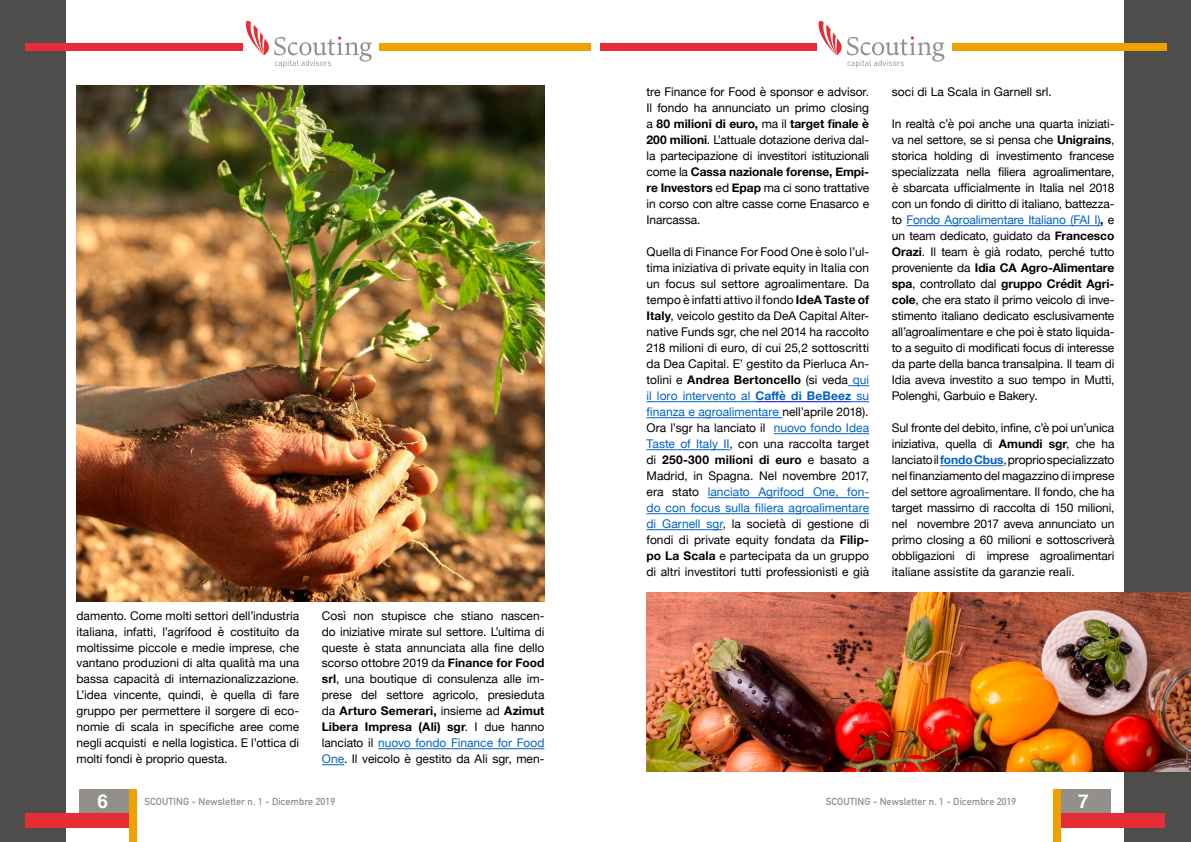
<style>
.page{position:relative;width:1191px;height:842px;background:#fff}
.page>*{position:absolute;margin:0;border:0;box-sizing:border-box;transform-origin:0 0}
.t1{font:700 19px "Helvetica";color:#fff}
.t2{font:12px/16px "Helvetica Neue";color:#000;text-align:justify}
.t3{font:700 10px "DIN Alternate";letter-spacing:.01em;color:#938f8b}
.s1{font-weight:700}
.s2{color:#0063c5}
.s3{font-weight:700;color:#0063c5}
</style>
<div class="page">
<div style="left:0;top:0;width:66px;height:842px;background:#4d4d4c"></div>
<div style="left:1124px;top:0;width:67px;height:842px;background:#4d4d4c"></div>
<div style="left:25px;top:43px;width:218px;height:8px;background:#e62d36"></div>
<div style="left:379px;top:43px;width:212px;height:8px;background:#eea100"></div>
<div style="left:600px;top:44px;width:217px;height:7px;background:#e62d36"></div>
<div style="left:951px;top:44px;width:215px;height:7px;background:#eea100"></div>
<div style="left:79px;top:789px;width:57px;height:24px;background:#938f8b"></div>
<div style="left:25px;top:813px;width:111px;height:15px;background:#e62d36"></div>
<div style="left:129px;top:789px;width:8px;height:53px;background:#eea100"></div>
<div style="left:1053px;top:789px;width:57px;height:24px;background:#938f8b"></div>
<div style="left:1053px;top:813px;width:111px;height:15px;background:#e62d36"></div>
<div style="left:1053px;top:789px;width:7px;height:53px;background:#eea100"></div>
<svg style="left:246px;top:20px;width:126px;height:48px"></svg>
<svg style="left:818px;top:20px;width:126px;height:48px"></svg>
<hr style="left:378px;top:748px;width:166px;height:1px;background:#0063c5">
<svg style="left:322px;top:764px;width:22px;height:1px"></svg>
<svg style="left:848px;top:385px;width:21px;height:1px"></svg>
<hr style="left:646px;top:401px;width:109px;height:1px;background:#0063c5">
<hr style="left:755px;top:401px;width:96px;height:1px;background:#00f">
<svg style="left:851px;top:401px;width:18px;height:1px"></svg>
<hr style="left:646px;top:417px;width:136px;height:1px;background:#0063c5">
<hr style="left:773px;top:433px;width:96px;height:1px;background:#0063c5">
<hr style="left:646px;top:449px;width:83px;height:1px;background:#0063c5">
<hr style="left:707px;top:497px;width:162px;height:1px;background:#0063c5">
<hr style="left:646px;top:513px;width:223px;height:1px;background:#0063c5">
<hr style="left:646px;top:529px;width:76px;height:1px;background:#0063c5">
<hr style="left:906px;top:225px;width:194px;height:1px;background:#0063c5">
<hr style="left:940px;top:465px;width:63px;height:1px;background:#0063c5">
<img style="left:77px;top:85px;width:467px;height:516px">
<img style="left:646px;top:592px;width:545px;height:179px">
<p class="t2" style="left:77px;top:608px;width:224px">damento. Come molti settori dell’industria italiana, infatti, l’agrifood è costituito da moltissime piccole e medie imprese, che vantano produzioni di alta qualità ma una bassa capacità di internazionalizzazione.<br>L’idea vincente, quindi, è quella di fare gruppo per permettere il sorgere di eco&shy;nomie di scala in specifiche aree come negli acquisti e nella logistica. E l’ottica di molti fondi è proprio questa.</p>
<p class="t2" style="left:322px;top:608px;width:224px">Così non stupisce che stiano nascen&shy;do iniziative mirate sul settore. L’ultima di queste è stata annunciata alla fine dello scorso ottobre 2019 da <span class="s1">Finance for Food srl</span>, una boutique di consulenza alle im&shy;prese del settore agricolo, presieduta da <span class="s1">Arturo Semerari,</span> insieme ad <span class="s1">Azimut Libera Impresa (Ali) sgr</span>. I due hanno lanciato il <span class="s2">nuovo fondo Finance for Food One</span>. Il veicolo è gestito da Ali sgr, men-</p>
<p class="t2" style="left:646px;top:85px;width:224px">tre Finance for Food è sponsor e advisor.<br>Il fondo ha annunciato un primo closing a <span class="s1">80 milioni di euro,</span> ma il <span class="s1">target finale è 200 milioni</span>. L’attuale dotazione deriva dal&shy;la partecipazione di investitori istituzionali come la <span class="s1">Cassa nazionale forense, Empi&shy;re Investors</span> ed <span class="s1">Epap</span> ma ci sono trattative in corso con altre casse come Enasarco e Inarcassa.</p>
<p class="t2" style="left:646px;top:245px;width:224px">Quella di Finance For Food One è solo l’ul&shy;tima iniziativa di private equity in Italia con un focus sul settore agroalimentare. Da tempo è infatti attivo il fondo <span class="s1">IdeA Taste of Italy</span>, veicolo gestito da DeA Capital Alter&shy;native Funds sgr, che nel 2014 ha raccolto 218 milioni di euro, di cui 25,2 sottoscritti da Dea Capital. E’ gestito da Pierluca An&shy;tolini e <span class="s1">Andrea Bertoncello</span> (si veda <span class="s2">qui il loro intervento al</span> <span class="s3">Caffè di BeBeez</span> <span class="s2">su finanza e agroalimentare</span> nell’aprile 2018).<br>Ora l’sgr ha lanciato il <span class="s2">nuovo fondo Idea Taste of Italy II</span>, con una raccolta target di <span class="s1">250-300 milioni di euro</span> e basato a Madrid, in Spagna. Nel novembre 2017, era stato <span class="s2">lanciato Agrifood One, fon&shy;do con focus sulla filiera agroalimentare di Garnell sgr</span>, la società di gestione di fondi di private equity fondata da <span class="s1">Filip&shy;po La Scala</span> e partecipata da un gruppo di altri investitori tutti professionisti e già</p>
<p class="t2" style="left:891px;top:85px;width:161px">soci di La Scala in Garnell srl.</p>
<p class="t2" style="left:891px;top:117px;width:224px">In realtà c’è poi anche una quarta iniziati&shy;va nel settore, se si pensa che <span class="s1">Unigrains</span>, storica holding di investimento francese specializzata nella filiera agroalimentare, è sbarcata ufficialmente in Italia nel 2018 con un fondo di diritto di italiano, battezza&shy;to <span class="s2">Fondo Agroalimentare Italiano (FAI I)</span><span class="s1">,</span> e un team dedicato, guidato da <span class="s1">Francesco Orazi</span>. Il team è già rodato, perché tutto proveniente da <span class="s1">Idia CA Agro-Alimentare spa</span>, controllato dal <span class="s1">gruppo Crédit Agri&shy;cole</span>, che era stato il primo veicolo di inve&shy;stimento italiano dedicato esclusivamente all’agroalimentare e che poi è stato liquida&shy;to a seguito di modificati focus di interesse da parte della banca transalpina. Il team di Idia aveva investito a suo tempo in Mutti, Polenghi, Garbuio e Bakery.</p>
<p class="t2" style="left:892px;top:421px;width:224px">Sul fronte del debito, infine, c’è poi un’unica iniziativa, quella di <span class="s1">Amundi sgr</span>, che ha lanciato il<span class="s3">fondo Cbus</span>, proprio specializzato nel finanziamento del magazzino di imprese del settore agroalimentare. Il fondo, che ha target massimo di raccolta di 150 milioni, nel novembre 2017 aveva annunciato un primo closing a 60 milioni e sottoscriverà obbligazioni di imprese agroalimentari italiane assistite da garanzie reali.</p>
<h1 class="t1" style="left:98px;top:786px;width:12px">6</h1>
<p class="t3" style="left:144px;top:794px;width:192px">SCOUTING - Newsletter n. 1 - Dicembre 2019</p>
<p class="t3" style="left:825px;top:794px;width:192px">SCOUTING - Newsletter n. 1 - Dicembre 2019</p>
<h1 class="t1" style="left:1078px;top:786px;width:12px">7</h1>
</div>
